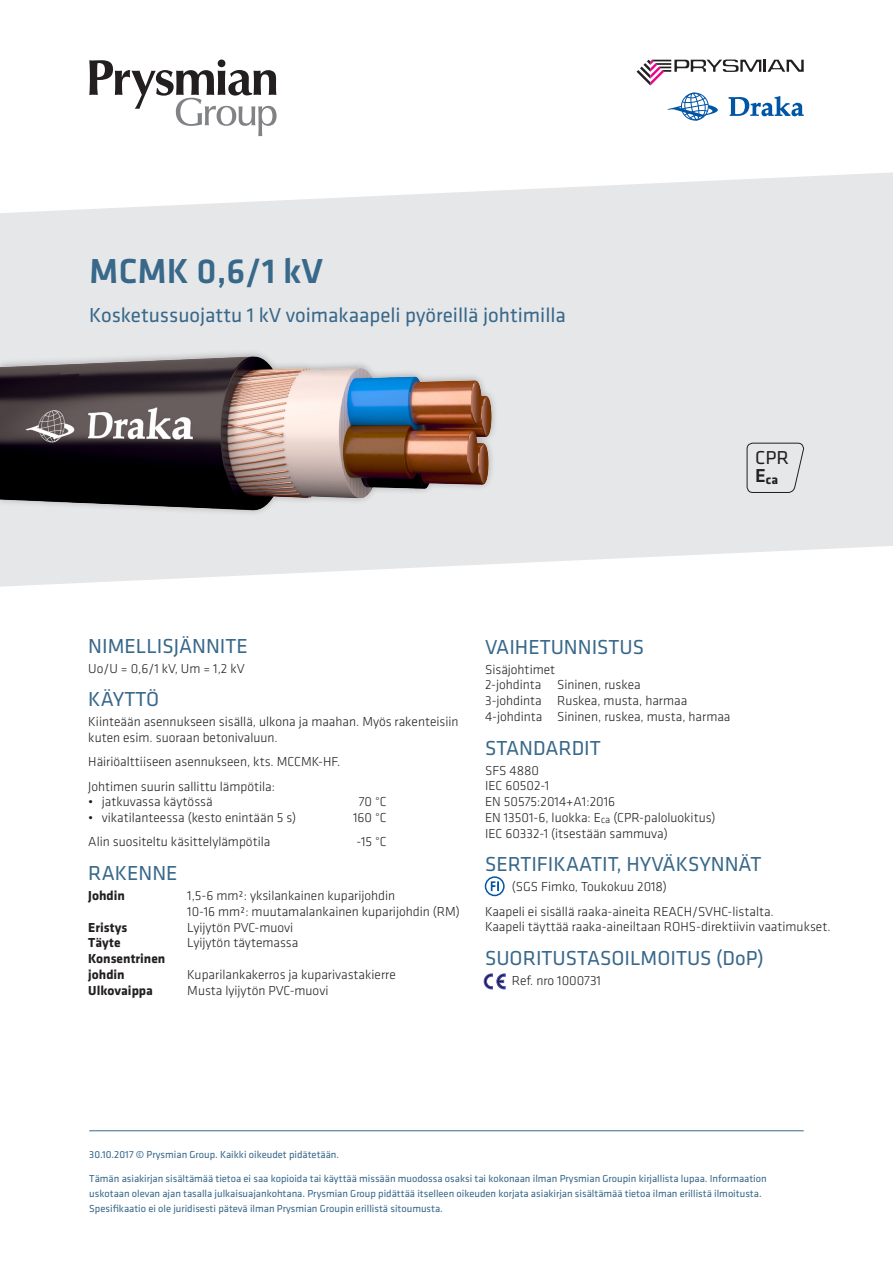
<style>
.page{position:relative;width:893px;height:1263px;background:#fff}
.page>*{position:absolute;margin:0;border:0;box-sizing:border-box;transform-origin:0 0}
.TUOTE{font:500 36px "Klavika";color:#38688a}
.Otsikot_14_pt{font:21px "Klavika";color:#38688a}
.t1{font:19.35px "Klavika";color:#231f20}
.Leipis{font:300 13.5px/15.8px "Klavika";color:#231f20}
.Leipis_tavutus{font:300 13.5px/15.8px "Klavika";color:#231f20}
.Leipis-2{font:700 13.5px/15.8px "Klavika";color:#231f20}
.t2{font:700 13.2px "Klavika";color:#231f20}
.t3{font:10.5px/15px "Klavika";color:#38688a}
</style>
<div class="page">
<svg style="left:637px;top:60px;width:167px;height:61px"></svg>
<svg style="left:89px;top:60px;width:188px;height:76px"></svg>
<hr style="left:89px;top:1130px;width:715px;height:1px;background:#38688a">
<svg style="left:0;top:172px;width:893px;height:415px;background:#e9eaeb"></svg>
<svg style="left:484px;top:974px;width:21px;height:15px"></svg>
<div style="left:485px;top:876px;width:20px;height:20px;border:2px solid #0155a5;border-radius:50%"></div>
<svg style="left:491px;top:881px;width:8px;height:10px"></svg>
<img style="left:1px;top:349px;width:511px;height:170px">
<svg style="left:746px;top:442px;width:58px;height:51px;background:#d9d9db"></svg>
<p class="TUOTE" style="left:89px;top:252px;width:235px">MCMK 0,6/1 kV</p>
<p class="Otsikot_14_pt" style="left:89px;top:304px;width:478px">Kosketussuojattu 1 kV voimakaapeli pyöreillä johtimilla</p>
<p class="t1" style="left:755px;top:447px;width:35px">CPR</p>
<p class="t2" style="left:755px;top:472px;width:24px"><sup>E</sup>ca</p>
<p class="Otsikot_14_pt" style="left:88px;top:634px;width:161px">NIMELLISJÄNNITE</p>
<p class="Leipis" style="left:88px;top:660px;width:158px">Uo/U = 0,6/1 kV, Um = 1,2 kV</p>
<p class="Otsikot_14_pt" style="left:88px;top:688px;width:72px">KÄYTTÖ</p>
<p class="Leipis" style="left:88px;top:714px;width:372px">Kiinteään asennukseen sisällä, ulkona ja maahan. Myös rakenteisiin kuten esim. suoraan betonivaluun.</p>
<p class="Leipis" style="left:88px;top:754px;width:254px">Häiriöalttiiseen asennukseen, kts. MCCMK-HF.</p>
<p class="Leipis" style="left:88px;top:778px;width:188px">Johtimen suurin sallittu lämpötila:</p>
<p class="Leipis" style="left:88px;top:794px;width:126px">• jatkuvassa käytössä</p>
<p class="Leipis" style="left:359px;top:794px;width:29px">70 °C</p>
<p class="Leipis" style="left:88px;top:810px;width:209px">• vikatilanteessa (kesto enintään 5 s)</p>
<p class="Leipis" style="left:353px;top:810px;width:35px">160 °C</p>
<p class="Leipis" style="left:88px;top:834px;width:184px">Alin suositeltu käsittelylämpötila</p>
<p class="Leipis" style="left:357px;top:834px;width:32px">-15 °C</p>
<p class="Otsikot_14_pt" style="left:88px;top:862px;width:91px">RAKENNE</p>
<p class="Leipis-2" style="left:88px;top:888px;width:38px">Johdin</p>
<p class="Leipis" style="left:187px;top:888px;width:274px">1,5-6 mm²: yksilankainen kuparijohdin<br>10-16 mm²: muutamalankainen kuparijohdin (RM)</p>
<p class="Leipis-2" style="left:88px;top:919px;width:41px">Eristys</p>
<p class="Leipis" style="left:187px;top:919px;width:108px">Lyijytön PVC-muovi</p>
<p class="Leipis-2" style="left:88px;top:935px;width:34px">Täyte</p>
<p class="Leipis" style="left:187px;top:935px;width:113px">Lyijytön täytemassa</p>
<p class="Leipis-2" style="left:88px;top:951px;width:79px">Konsentrinen johdin</p>
<p class="Leipis" style="left:187px;top:967px;width:210px">Kuparilankakerros ja kuparivastakierre</p>
<p class="Leipis-2" style="left:88px;top:982px;width:66px">Ulkovaippa</p>
<p class="Leipis" style="left:187px;top:982px;width:143px">Musta lyijytön PVC-muovi</p>
<p class="Otsikot_14_pt" style="left:485px;top:635px;width:161px">VAIHETUNNISTUS</p>
<p class="Leipis" style="left:485px;top:661px;width:247px">Sisäjohtimet<br>2-johdinta Sininen, ruskea<br>3-johdinta Ruskea, musta, harmaa<br>4-johdinta Sininen, ruskea, musta, harmaa</p>
<p class="Otsikot_14_pt" style="left:485px;top:736px;width:117px">STANDARDIT</p>
<p class="Leipis" style="left:485px;top:762px;width:232px">SFS 4880<br>IEC 60502-1<br>EN 50575:2014+A1:2016<br>EN 13501-6, luokka: E<sub>ca</sub> (CPR-paloluokitus)<br>IEC 60332-1 (itsestään sammuva)</p>
<p class="Otsikot_14_pt" style="left:485px;top:853px;width:278px">SERTIFIKAATIT, HYVÄKSYNNÄT</p>
<p class="Leipis_tavutus" style="left:512px;top:879px;width:157px">(SGS Fimko, Toukokuu 2018)</p>
<p class="Leipis_tavutus" style="left:485px;top:903px;width:347px">Kaapeli ei sisällä raaka-aineita REACH/SVHC-listalta.<br>Kaapeli täyttää raaka-aineiltaan ROHS-direktiivin vaatimukset.</p>
<p class="Otsikot_14_pt" style="left:485px;top:946px;width:280px">SUORITUSTASOILMOITUS (DoP)</p>
<p class="Leipis" style="left:512px;top:973px;width:91px">Ref. nro 1000731</p>
<p class="t3" style="left:89px;top:1147px;width:251px">30.10.2017 © Prysmian Group. Kaikki oikeudet pidätetään.</p>
<p class="t3" style="left:89px;top:1171px;width:679px">Tämän asiakirjan sisältämää tietoa ei saa kopioida tai käyttää missään muodossa osaksi tai kokonaan ilman Prysmian Groupin kirjallista lupaa. Informaation uskotaan olevan ajan tasalla julkaisuajankohtana. Prysmian Group pidättää itselleen oikeuden korjata asiakirjan sisältämää tietoa ilman erillistä ilmoitusta.<br>Spesifikaatio ei ole juridisesti pätevä ilman Prysmian Groupin erillistä sitoumusta.</p>
</div>
